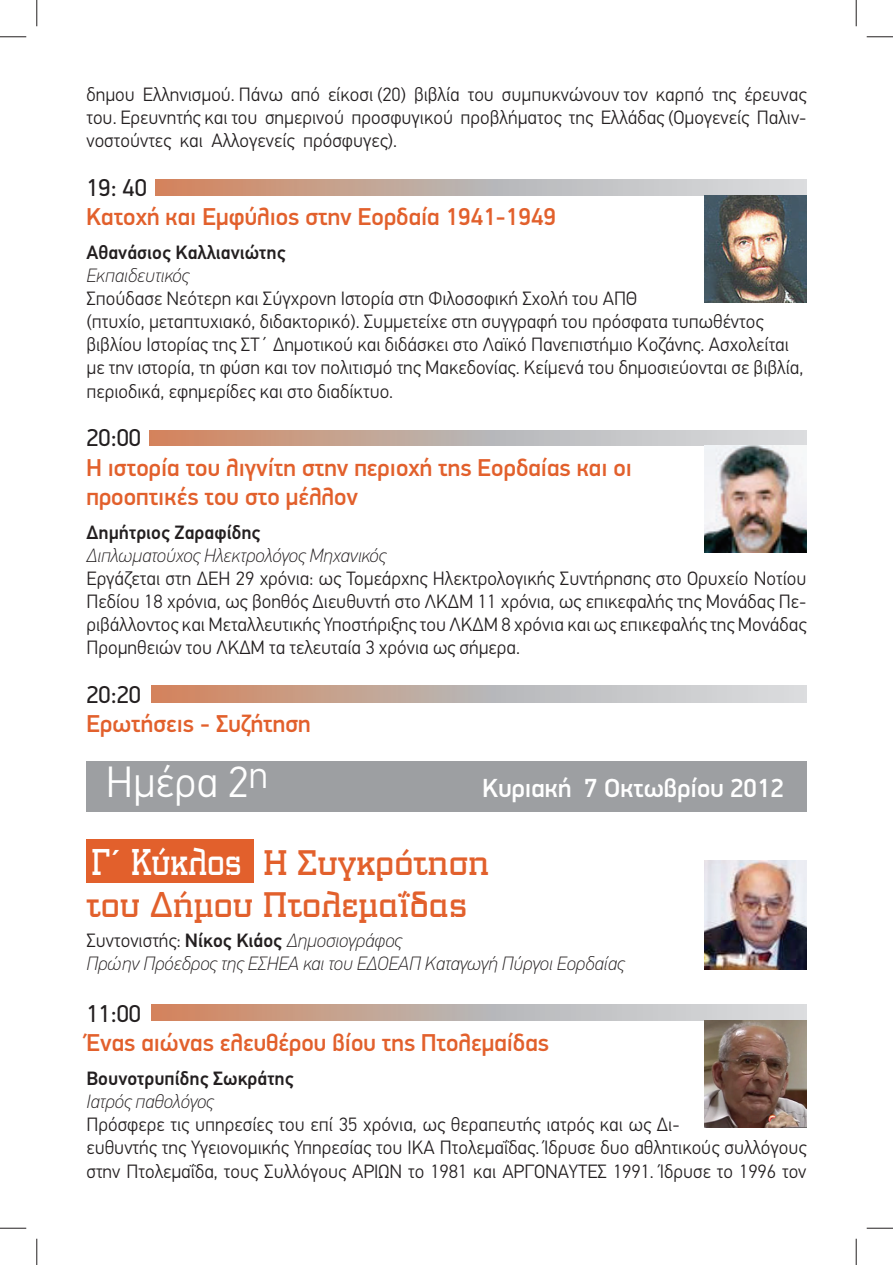
<style>
.page{position:relative;width:893px;height:1265px;background:#fff}
.page>*{position:absolute;margin:0;border:0;box-sizing:border-box;transform-origin:0 0}
.t1{font:300 43.75px "PF Din Text Pro";color:#fff}
.t2{font:35px/42px "PF Synch Pro";color:#e2602c}
.t3{font:500 26.25px "PF Din Display Pro";color:#fff}
.t4{font:500 24.5px/29.4px "PF Din Display Pro";color:#e2602c}
.t5{font:24.5px "PF Din Display Pro";color:#231f20}
.t6{font:300 19.25px/23.1px "PF Din Text Pro";color:#231f20;text-align:justify}
.t7{font:italic 100 19.25px/23.1px "PF Din Text Pro";color:#231f20}
.t8{font:500 19.25px "PF Din Text Pro";color:#231f20}
.s1{font-size:36.75px;color:#fff}
.s2{font-family:"CF Helvetica";font-weight:500;font-size:36.75px;color:#fff}
.s3{font-weight:300;font-style:normal}
.s4{font-weight:500;font-style:normal}
</style>
<div class="page">
<svg style="left:149px;top:430px;width:657px;height:15px;background:#c7b3a9"></svg>
<svg style="left:151px;top:685px;width:655px;height:16px;background:#c7b3a9"></svg>
<img style="left:704px;top:446px;width:102px;height:106px">
<svg style="left:156px;top:179px;width:650px;height:16px;background:#c7b3a9"></svg>
<img style="left:704px;top:195px;width:102px;height:107px">
<div style="left:86px;top:761px;width:720px;height:51px;background:#9d9fa2"></div>
<div style="left:86px;top:838px;width:168px;height:43px;background:#e2602c"></div>
<img style="left:704px;top:860px;width:102px;height:109px">
<svg style="left:151px;top:1004px;width:655px;height:16px;background:#c7b3a9"></svg>
<img style="left:704px;top:1020px;width:102px;height:107px">
<svg style="left:0;top:36px;width:26px;height:1px"></svg>
<svg style="left:866px;top:36px;width:26px;height:1px"></svg>
<svg style="left:0;top:1227px;width:26px;height:1px"></svg>
<svg style="left:866px;top:1227px;width:26px;height:1px"></svg>
<svg style="left:36px;top:0;width:1px;height:26px"></svg>
<svg style="left:36px;top:1238px;width:1px;height:26px"></svg>
<svg style="left:855px;top:0;width:1px;height:26px"></svg>
<svg style="left:855px;top:1238px;width:1px;height:26px"></svg>
<p class="t6" style="left:86px;top:84px;width:721px">δημου Ελληνισμού. Πάνω από είκοσι (20) βιβλία του συμπυκνώνουν τον καρπό της έρευνας του. Ερευνητής και του σημερινού προσφυγικού προβλήματος της Ελλάδας (Ομογενείς Παλιν&shy;νοστούντες και Αλλογενείς πρόσφυγες).</p>
<p class="t5" style="left:86px;top:178px;width:62px">19: 40</p>
<p class="t4" style="left:86px;top:204px;width:471px">Κατοχή και Εμφύλιος στην Εορδαία 1941-1949</p>
<p class="t8" style="left:86px;top:245px;width:200px">Αθανάσιος Καλλιανιώτης</p>
<p class="t7" style="left:86px;top:265px;width:104px">Εκπαιδευτικός</p>
<p class="t6" style="left:86px;top:288px;width:718px;text-align:left">Σπούδασε Νεότερη και Σύγχρονη Ιστορία στη Φιλοσοφική Σχολή του ΑΠΘ<br>(πτυχίο, μεταπτυχιακό, διδακτορικό). Συμμετείχε στη συγγραφή του πρόσφατα τυπωθέντος βιβλίου Ιστορίας της ΣΤ΄ ∆ημοτικού και διδάσκει στο Λαϊκό Πανεπιστήμιο Κοζάνης. Ασχολείται με την ιστορία, τη φύση και τον πολιτισμό της Μακεδονίας. Κείμενά του δημοσιεύονται σε βιβλία, περιοδικά, εφημερίδες και στο διαδίκτυο.</p>
<p class="t5" style="left:86px;top:428px;width:56px">20:00</p>
<p class="t4" style="left:86px;top:454px;width:547px">Η ιστορία του λιγνίτη στην περιοχή της Εορδαίας και οι προοπτικές του στο μέλλον</p>
<p class="t8" style="left:86px;top:524px;width:175px">∆ημήτριος Ζαραφίδης</p>
<p class="t7" style="left:86px;top:545px;width:301px">∆ιπλωματούχος Ηλεκτρολόγος Μηχανικός</p>
<p class="t6" style="left:86px;top:568px;width:721px">Εργάζεται στη ∆ΕΗ 29 χρόνια: ως Τομεάρχης Ηλεκτρολογικής Συντήρησης στο Ορυχείο Νοτίου Πεδίου 18 χρόνια, ως βοηθός ∆ιευθυντή στο ΛΚ∆Μ 11 χρόνια, ως επικεφαλής της Μονάδας Πε&shy;ριβάλλοντος και Μεταλλευτικής Υποστήριξης του ΛΚ∆Μ 8 χρόνια και ως επικεφαλής της Μονάδας Προμηθειών του ΛΚ∆Μ τα τελευταία 3 χρόνια ως σήμερα.</p>
<p class="t5" style="left:86px;top:685px;width:56px">20:20</p>
<p class="t4" style="left:86px;top:711px;width:225px">Ερωτήσεις - Συζήτηση</p>
<h1 class="t1" style="left:106px;top:765px;width:164px">Ημέρα 2<sup>η</sup></h1>
<h3 class="t3" style="left:482px;top:778px;width:303px">Κυριακή 7 Οκτωβρίου 2012</h3>
<h2 class="t2" style="left:86px;top:844px;width:404px"><span class="s1">Γ</span><span class="s2">΄</span> <span class="s1">Κύκλος</span> Η Συγκρότηση του Δήμου Πτολεμαΐδας</h2>
<p class="t7" style="left:86px;top:930px;width:539px"><span class="s3">Συντονιστής:</span> <span class="s4">Νίκος Κιάος</span> ∆ημοσιογράφος<br>Πρώην Πρόεδρος της ΕΣΗΕΑ και του Ε∆ΟΕΑΠ Καταγωγή Πύργοι Εορδαίας</p>
<p class="t5" style="left:86px;top:1004px;width:56px">11:00</p>
<p class="t4" style="left:86px;top:1030px;width:464px">Ένας αιώνας ελευθέρου βίου της Πτολεμαίδας</p>
<p class="t8" style="left:86px;top:1070px;width:208px">Βουνοτρυπίδης Σωκράτης</p>
<p class="t7" style="left:86px;top:1091px;width:129px">Ιατρός παθολόγος</p>
<p class="t6" style="left:86px;top:1114px;width:721px;text-align:left">Πρόσφερε τις υπηρεσίες του επί 35 χρόνια, ως θεραπευτής ιατρός και ως ∆ι-<br>ευθυντής της Υγειονομικής Υπηρεσίας του ΙΚΑ Πτολεμαΐδας. Ίδρυσε δυο αθλητικούς συλλόγους στην Πτολεμαΐδα, τους Συλλόγους ΑΡΙΩΝ το 1981 και ΑΡΓΟΝΑΥΤΕΣ 1991. Ίδρυσε το 1996 τον</p>
</div>
